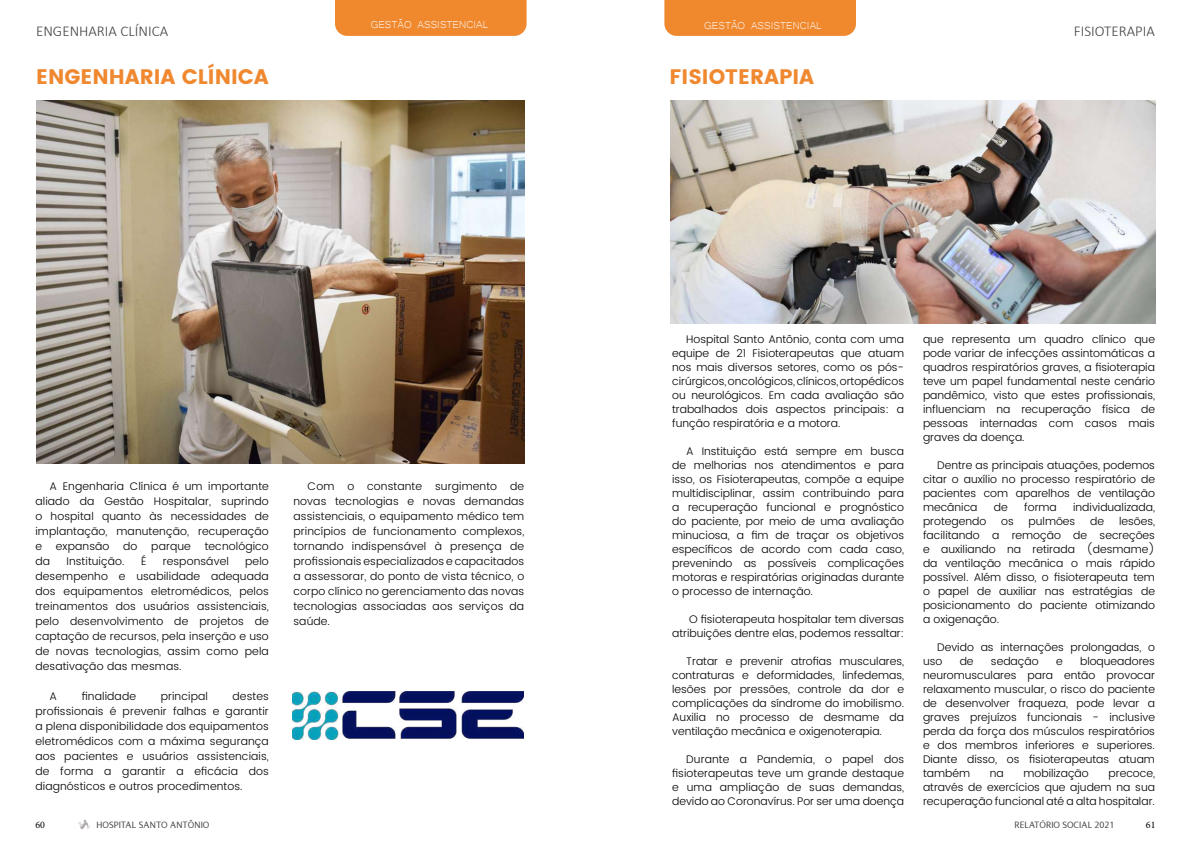
<style>
.page{position:relative;width:1191px;height:842px;background:#fff}
.page>*{position:absolute;margin:0;border:0;box-sizing:border-box;transform-origin:0 0}
.t1{font:21px "Poppins";color:#f08830}
.t2{font:300 15px "Calibri";color:#414141}
.t3{font:13px "Microsoft Yi Baiti";color:#fff}
.t4{font:300 11px/14px "Poppins";color:#000;text-align:justify}
.t5{font:10px "LT Internet";color:#494a48}
.t6{font:10px "Minion Pro";color:#000}
</style>
<div class="page">
<svg style="left:78px;top:820px;width:12px;height:9px"></svg>
<div style="left:335px;top:0;width:191px;height:36px;background:#f0882e"></div>
<div style="left:664px;top:0;width:192px;height:36px;background:#f0882e"></div>
<img style="left:36px;top:100px;width:488px;height:363px">
<img style="left:293px;top:692px;width:230px;height:47px">
<img style="left:670px;top:100px;width:485px;height:223px">
<p class="t3" style="left:371px;top:17px;width:119px">GESTÃO ASSISTENCIAL</p>
<p class="t3" style="left:704px;top:18px;width:119px">GESTÃO ASSISTENCIAL</p>
<h2 class="t2" style="left:36px;top:22px;width:134px">ENGENHARIA CLÍNICA</h2>
<h2 class="t2" style="left:1073px;top:22px;width:83px">FISIOTERAPIA</h2>
<h1 class="t1" style="left:36px;top:64px;width:234px">ENGENHARIA CLÍNICA</h1>
<h1 class="t1" style="left:669px;top:65px;width:146px">FISIOTERAPIA</h1>
<p class="t4" style="left:35px;top:479px;width:235px;line-height:15px;text-indent:14px">A Engenharia Clínica é um importante aliado da Gestão Hospitalar, suprindo o hospital quanto às necessidades de implantação, manutenção, recuperação e</p>
<p class="t4" style="left:56px;top:539px;width:55px">expansão</p>
<p class="t4" style="left:123px;top:539px;width:16px">do</p>
<p class="t4" style="left:151px;top:539px;width:41px">parque</p>
<p class="t4" style="left:205px;top:539px;width:66px">tecnológico</p>
<p class="t4" style="left:35px;top:554px;width:16px">da</p>
<p class="t4" style="left:66px;top:554px;width:60px">Instituição.</p>
<p class="t4" style="left:141px;top:554px;width:7px">É</p>
<p class="t4" style="left:163px;top:554px;width:68px">responsável</p>
<p class="t4" style="left:35px;top:554px;width:235px;line-height:15px;text-indent:210px">pelo desempenho e usabilidade adequada dos equipamentos eletromédicos, pelos treinamentos dos usuários assistenciais, pelo desenvolvimento de projetos de captação de recursos, pela inserção e uso de novas tecnologias, assim como pela desativação das mesmas.</p>
<p class="t4" style="left:50px;top:689px;width:9px">A</p>
<p class="t4" style="left:82px;top:689px;width:56px">finalidade</p>
<p class="t4" style="left:161px;top:689px;width:49px">principal</p>
<p class="t4" style="left:35px;top:689px;width:235px;line-height:15px;text-indent:197px">destes profissionais é prevenir falhas e garantir a plena disponibilidade dos equipamentos eletromédicos com a máxima segurança aos pacientes e usuários assistenciais, de forma a garantir a eficácia dos diagnósticos e outros procedimentos.</p>
<p class="t4" style="left:293px;top:479px;width:232px;line-height:15px;text-indent:14px">Com o constante surgimento de novas tecnologias e novas demandas assistenciais, o equipamento médico tem princípios de funcionamento complexos, tornando indispensável à presença de profissionais especializados e capacitados a assessorar, do ponto de vista técnico, o corpo clínico no gerenciamento das novas tecnologias associadas aos serviços da saúde.</p>
<p class="t4" style="left:672px;top:332px;width:233px;text-indent:14px">Hospital Santo Antônio, conta com uma equipe de 21 Fisioterapeutas que atuam nos mais diversos setores, como os pós&shy;cirúrgicos, oncológicos, clínicos, ortopédicos ou neurológicos. Em cada avaliação são trabalhados dois aspectos principais: a função respiratória e a motora.</p>
<p class="t4" style="left:672px;top:444px;width:233px;text-indent:14px">A Instituição está sempre em busca de melhorias nos atendimentos e para isso, os Fisioterapeutas, compõe a equipe multidisciplinar, assim contribuindo para a recuperação funcional e prognóstico do paciente, por meio de uma avaliação minuciosa, a fim de traçar os objetivos específicos de acordo com cada caso, prevenindo as possíveis complicações motoras e respiratórias originadas durante o processo de internação.</p>
<p class="t4" style="left:672px;top:612px;width:233px;text-align:right">O fisioterapeuta hospitalar tem diversas atribuições dentre elas, podemos ressaltar:</p>
<p class="t4" style="left:672px;top:654px;width:233px;text-indent:14px">Tratar e prevenir atrofias musculares, contraturas e deformidades, linfedemas, lesões por pressões, controle da dor e complicações da síndrome do imobilismo.<br>Auxilia no processo de desmame da ventilação mecânica e oxigenoterapia.</p>
<p class="t4" style="left:672px;top:752px;width:233px;text-indent:14px">Durante a Pandemia, o papel dos fisioterapeutas teve um grande destaque e uma ampliação de suas demandas, devido ao Coronavírus. Por ser uma doença</p>
<p class="t4" style="left:923px;top:332px;width:233px">que representa um quadro clínico que pode variar de infecções assintomáticas a quadros respiratórios graves, a fisioterapia teve um papel fundamental neste cenário pandêmico, visto que estes profissionais, influenciam na recuperação física de pessoas internadas com casos mais graves da doença.</p>
<p class="t4" style="left:923px;top:458px;width:233px;text-indent:14px">Dentre as principais atuações, podemos citar o auxílio no processo respiratório de pacientes com aparelhos de ventilação mecânica</p>
<p class="t4" style="left:994px;top:500px;width:15px">de</p>
<p class="t4" style="left:1024px;top:500px;width:34px">forma</p>
<p class="t4" style="left:1073px;top:500px;width:83px">individualizada,</p>
<p class="t4" style="left:923px;top:514px;width:233px;text-indent:196px">lesões, facilitando a remoção de secreções e auxiliando na retirada (desmame) da ventilação mecânica o mais rápido possível. Além disso, o fisioterapeuta tem o papel de auxiliar nas estratégias de posicionamento do paciente otimizando a oxigenação.</p>
<p class="t4" style="left:923px;top:641px;width:233px;text-indent:14px">Devido as internações prolongadas, o uso</p>
<p class="t4" style="left:923px;top:514px;width:65px">protegendo</p>
<p class="t4" style="left:1001px;top:514px;width:14px">os</p>
<p class="t4" style="left:1028px;top:514px;width:48px">pulmões</p>
<p class="t4" style="left:1090px;top:514px;width:15px">de</p>
<p class="t4" style="left:923px;top:655px;width:233px;text-indent:157px">bloqueadores neuromusculares para então provocar relaxamento muscular, o risco do paciente de desenvolver fraqueza, pode levar a graves prejuízos funcionais - inclusive perda da força dos músculos respiratórios e dos membros inferiores e superiores.<br>Diante disso, os fisioterapeutas atuam também</p>
<p class="t4" style="left:959px;top:655px;width:15px">de</p>
<p class="t4" style="left:991px;top:655px;width:49px">sedação</p>
<p class="t4" style="left:1056px;top:655px;width:8px">e</p>
<p class="t4" style="left:989px;top:767px;width:15px">na</p>
<p class="t4" style="left:1023px;top:767px;width:67px">mobilização</p>
<p class="t4" style="left:923px;top:767px;width:233px;text-indent:185px">precoce, através de exercícios que ajudem na sua recuperação funcional até a alta hospitalar.</p>
<p class="t6" style="left:35px;top:818px;width:11px">60</p>
<p class="t5" style="left:96px;top:820px;width:115px">HOSPITAL SANTO ANTÔNIO</p>
<p class="t5" style="left:1014px;top:819px;width:101px">RELATÓRIO SOCIAL 2021</p>
<p class="t6" style="left:1146px;top:818px;width:11px">61</p>
</div>
